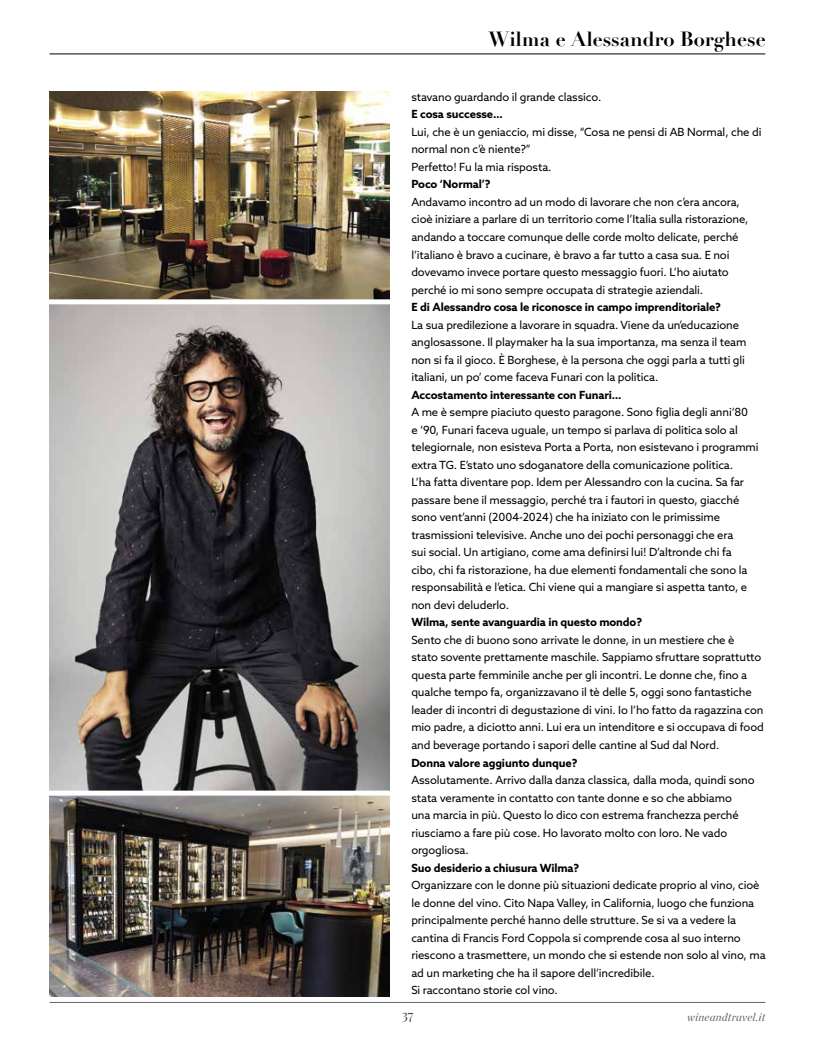
<style>
.page{position:relative;width:815px;height:1046px;background:#fff}
.page>*{position:absolute;margin:0;border:0;box-sizing:border-box;transform-origin:0 0}
.t1{font:700 20px "Didot";color:#000}
.t2{font:13.75px "Playfair Display";color:#484848}
.t3{font:11.25px/17.5px "Azo Sans";letter-spacing:-.01em;color:#000}
.t4{font:700 11.25px "Azo Sans";letter-spacing:-.01em;color:#000}
.t5{font:italic 11.25px "Chronicle Display";letter-spacing:.02em;color:#636363}
</style>
<div class="page">
<hr style="left:50px;top:1002px;width:715px;height:1px;background:#636363">
<hr style="left:50px;top:54px;width:715px;height:1px;background:#000">
<img style="left:50px;top:92px;width:340px;height:904px">
<div style="left:41px;top:299px;width:354px;height:5px;background:#fff"></div>
<div style="left:41px;top:790px;width:354px;height:5px;background:#fff"></div>
<h1 class="t1" style="left:489px;top:26px;width:279px">Wilma e Alessandro Borghese</h1>
<p class="t3" style="left:411px;top:88px;width:192px">stavano guardando il grande classico.</p>
<p class="t4" style="left:411px;top:107px;width:93px">E cosa successe…</p>
<p class="t3" style="left:411px;top:123px;width:352px">Lui, che è un geniaccio, mi disse, “Cosa ne pensi di AB Normal, che di normal non c’è niente?”<br>Perfetto! Fu la mia risposta.</p>
<p class="t4" style="left:411px;top:177px;width:81px">Poco ‘Normal’?</p>
<p class="t3" style="left:411px;top:193px;width:339px">Andavamo incontro ad un modo di lavorare che non c’era ancora, cioè iniziare a parlare di un territorio come l’Italia sulla ristorazione, andando a toccare comunque delle corde molto delicate, perché l’italiano è bravo a cucinare, è bravo a far tutto a casa sua. E noi dovevamo invece portare questo messaggio fuori. L’ho aiutato perché io mi sono sempre occupata di strategie aziendali.</p>
<p class="t4" style="left:411px;top:299px;width:311px">E di Alessandro cosa le riconosce in campo imprenditoriale?</p>
<p class="t3" style="left:411px;top:315px;width:337px">La sua predilezione a lavorare in squadra. Viene da un’educazione anglosassone. Il playmaker ha la sua importanza, ma senza il team non si fa il gioco. È Borghese, è la persona che oggi parla a tutti gli italiani, un po’ come faceva Funari con la politica.</p>
<p class="t4" style="left:411px;top:387px;width:212px">Accostamento interessante con Funari…</p>
<p class="t3" style="left:411px;top:403px;width:349px">A me è sempre piaciuto questo paragone. Sono figlia degli anni‘80<br>e ‘90, Funari faceva uguale, un tempo si parlava di politica solo al telegiornale, non esisteva Porta a Porta, non esistevano i programmi extra TG. E’stato uno sdoganatore della comunicazione politica.<br>L’ha fatta diventare pop. Idem per Alessandro con la cucina. Sa far passare bene il messaggio, perché tra i fautori in questo, giacché sono vent’anni (2004-2024) che ha iniziato con le primissime trasmissioni televisive. Anche uno dei pochi personaggi che era<br>sui social. Un artigiano, come ama definirsi lui! D’altronde chi fa cibo, chi fa ristorazione, ha due elementi fondamentali che sono la responsabilità e l’etica. Chi viene qui a mangiare si aspetta tanto, e non devi deluderlo.</p>
<p class="t4" style="left:411px;top:614px;width:232px">Wilma, sente avanguardia in questo mondo?</p>
<p class="t3" style="left:411px;top:631px;width:354px">Sento che di buono sono arrivate le donne, in un mestiere che è stato sovente prettamente maschile. Sappiamo sfruttare soprattutto questa parte femminile anche per gli incontri. Le donne che, fino a qualche tempo fa, organizzavano il tè delle 5, oggi sono fantastiche leader di incontri di degustazione di vini. Io l’ho fatto da ragazzina con mio padre, a diciotto anni. Lui era un intenditore e si occupava di food and beverage portando i sapori delle cantine al Sud dal Nord.</p>
<p class="t4" style="left:411px;top:754px;width:168px">Donna valore aggiunto dunque?</p>
<p class="t3" style="left:411px;top:771px;width:345px">Assolutamente. Arrivo dalla danza classica, dalla moda, quindi sono stata veramente in contatto con tante donne e so che abbiamo<br>una marcia in più. Questo lo dico con estrema franchezza perché riusciamo a fare più cose. Ho lavorato molto con loro. Ne vado orgogliosa.</p>
<p class="t4" style="left:411px;top:860px;width:169px">Suo desiderio a chiusura Wilma?</p>
<p class="t3" style="left:411px;top:876px;width:356px">Organizzare con le donne più situazioni dedicate proprio al vino, cioè le donne del vino. Cito Napa Valley, in California, luogo che funziona principalmente perché hanno delle strutture. Se si va a vedere la cantina di Francis Ford Coppola si comprende cosa al suo interno riescono a trasmettere, un mondo che si estende non solo al vino, ma ad un marketing che ha il sapore dell’incredibile.<br>Si raccontano storie col vino.</p>
<p class="t2" style="left:402px;top:1003px;width:13px">37</p>
<p class="t5" style="left:687px;top:1007px;width:80px">wineandtravel.it</p>
</div>
